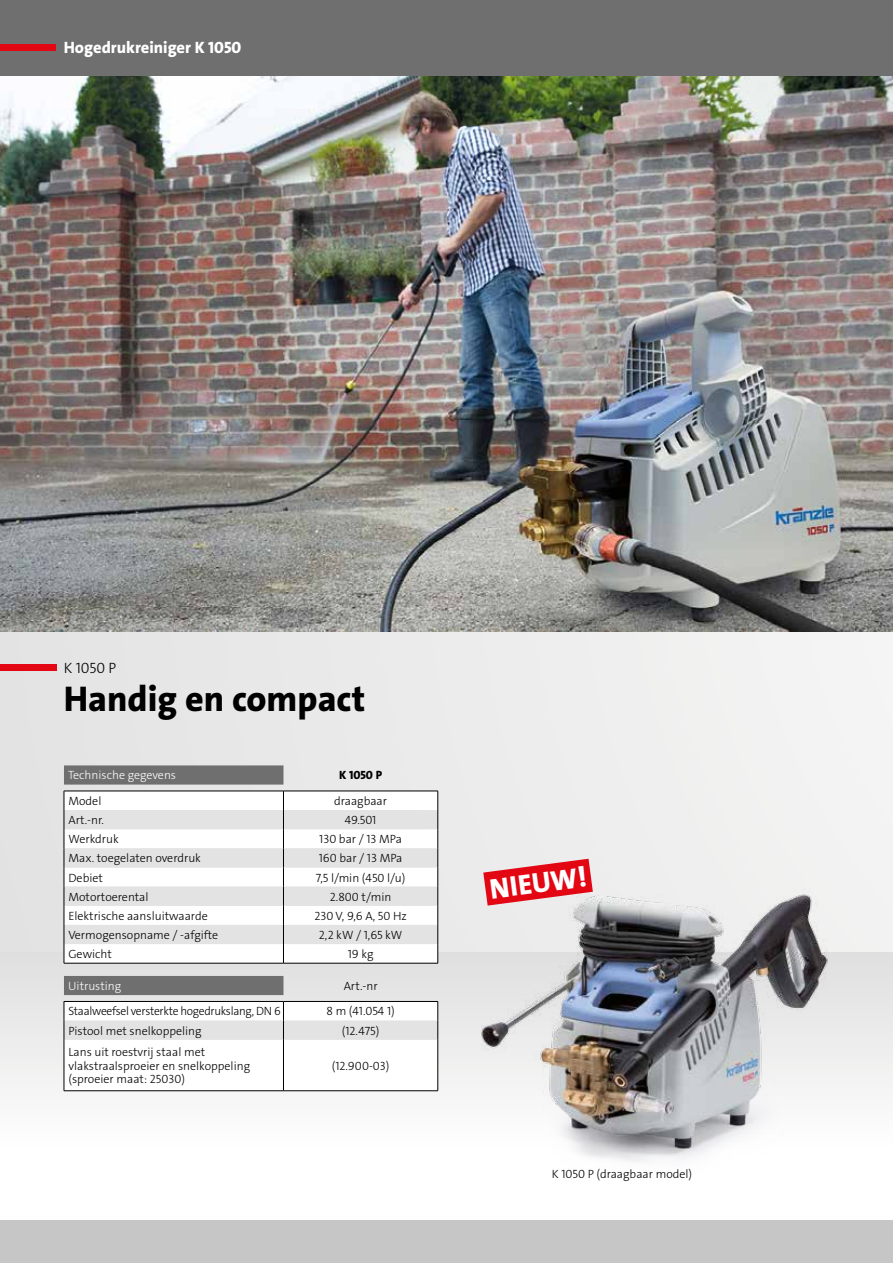
<style>
.page{position:relative;width:893px;height:1263px;background:#fff}
.page>*{position:absolute;margin:0;border:0;box-sizing:border-box;transform-origin:0 0}
.t1{font:36px "The Sans LP8 Ex Bld";color:#000}
.t2{font:28.65px "The Sans LP8 Ex Bld";color:#fff}
.t3{font:16.5px "The Sans LP8 Ex Bld";color:#fff}
.t4{font:15px "The Sans LP3 Lig";color:#000}
.t5{font:12px/13.5px "The Sans LP3 Lig";color:#000}
.t6{font:12px "The Sans LP3 Lig";letter-spacing:-.025em;color:#000}
.t7{font:12px "The Sans LP3 Lig";color:#fff}
.t8{font:12px "The Sans LP8 Ex Bld";color:#000}
</style>
<div class="page">
<div style="left:0;top:77px;width:893px;height:994px;background:#ededed"></div>
<div style="left:0;top:0;width:893px;height:77px;background:#706f6f"></div>
<div style="left:0;top:45px;width:55px;height:6px;background:#e30613"></div>
<img style="left:0;top:77px;width:893px;height:554px">
<div style="left:0;top:664px;width:56px;height:6px;background:#e30613"></div>
<div style="left:0;top:952px;width:893px;height:268px;background:linear-gradient(to bottom,#e1e0e0,#fff)"></div>
<div style="left:0;top:1220px;width:893px;height:43px;background:#c6c6c6"></div>
<img style="left:464px;top:894px;width:369px;height:279px">
<svg style="left:64px;top:765px;width:219px;height:26px;fill:#706f6f"></svg>
<svg style="left:64px;top:792px;width:374px;height:298px;fill:#fff"></svg>
<svg style="left:65px;top:810px;width:373px;height:134px;fill:#e3e3e3"></svg>
<hr style="left:64px;top:1001px;width:219px;height:1px;background:#000">
<hr style="left:283px;top:1001px;width:155px;height:1px;background:#000">
<hr style="left:283px;top:1040px;width:1px;height:50px;background:#000">
<hr style="left:438px;top:1040px;width:1px;height:50px;background:#000">
<svg style="left:64px;top:792px;width:1px;height:171px"></svg>
<svg style="left:283px;top:792px;width:1px;height:171px"></svg>
<hr style="left:64px;top:963px;width:219px;height:1px;background:#000">
<hr style="left:283px;top:963px;width:155px;height:1px;background:#000">
<svg style="left:64px;top:1002px;width:375px;height:38px"></svg>
<hr style="left:283px;top:791px;width:155px;height:1px;background:#000">
<hr style="left:64px;top:1040px;width:1px;height:50px;background:#000">
<hr style="left:64px;top:791px;width:219px;height:1px;background:#000">
<hr style="left:64px;top:1090px;width:219px;height:1px;background:#000">
<hr style="left:283px;top:1090px;width:155px;height:1px;background:#000">
<svg style="left:438px;top:791px;width:1px;height:172px"></svg>
<svg style="left:483px;top:859px;width:110px;height:46px"></svg>
<h3 class="t3" style="left:64px;top:37px;width:179px">Hogedrukreiniger K 1050</h3>
<p class="t4" style="left:64px;top:658px;width:54px">K 1050 P</p>
<h1 class="t1" style="left:64px;top:676px;width:303px">Handig en compact</h1>
<p class="t7" style="left:68px;top:768px;width:109px">Technische gegevens</p>
<p class="t8" style="left:339px;top:768px;width:44px">K 1050 P</p>
<p class="t5" style="left:68px;top:794px;width:34px">Model</p>
<p class="t5" style="left:334px;top:794px;width:54px">draagbaar</p>
<p class="t5" style="left:68px;top:813px;width:37px">Art.-nr.</p>
<p class="t5" style="left:345px;top:813px;width:33px">49.501</p>
<p class="t5" style="left:68px;top:832px;width:52px">Werkdruk</p>
<p class="t5" style="left:319px;top:832px;width:84px">130 bar / 13 MPa</p>
<p class="t5" style="left:68px;top:852px;width:134px">Max. toegelaten overdruk</p>
<p class="t5" style="left:319px;top:852px;width:85px">160 bar / 13 MPa</p>
<p class="t5" style="left:68px;top:871px;width:36px">Debiet</p>
<p class="t5" style="left:316px;top:871px;width:91px">7,5 l/min (450 l/u)</p>
<p class="t5" style="left:68px;top:890px;width:82px">Motortoerental</p>
<p class="t5" style="left:330px;top:890px;width:63px">2.800 t/min</p>
<p class="t5" style="left:68px;top:909px;width:141px">Elektrische aansluitwaarde</p>
<p class="t5" style="left:314px;top:909px;width:94px">230 V, 9,6 A, 50 Hz</p>
<p class="t5" style="left:68px;top:928px;width:151px">Vermogensopname / -afgifte</p>
<p class="t5" style="left:319px;top:928px;width:85px">2,2 kW / 1,65 kW</p>
<p class="t5" style="left:68px;top:947px;width:45px">Gewicht</p>
<p class="t5" style="left:348px;top:947px;width:27px">19 kg</p>
<p class="t7" style="left:68px;top:978px;width:55px">Uitrusting</p>
<p class="t5" style="left:344px;top:979px;width:35px">Art.-nr</p>
<p class="t6" style="left:68px;top:1004px;width:214px">Staalweefsel versterkte hogedrukslang, DN 6</p>
<p class="t5" style="left:326px;top:1005px;width:70px">8 m (41.054 1)</p>
<p class="t5" style="left:68px;top:1024px;width:135px">Pistool met snelkoppeling</p>
<p class="t5" style="left:342px;top:1024px;width:39px">(12.475)</p>
<p class="t5" style="left:68px;top:1045px;width:183px">Lans uit roestvrij staal met vlakstraalsproeier en snelkoppeling (sproeier maat: 25030)</p>
<p class="t5" style="left:332px;top:1059px;width:59px">(12.900-03)</p>
<h2 class="t2" style="left:487px;top:871px;width:99px;rotate:-8deg">NIEUW!</h2>
<p class="t5" style="left:552px;top:1167px;width:142px">K 1050 P (draagbaar model)</p>
</div>
